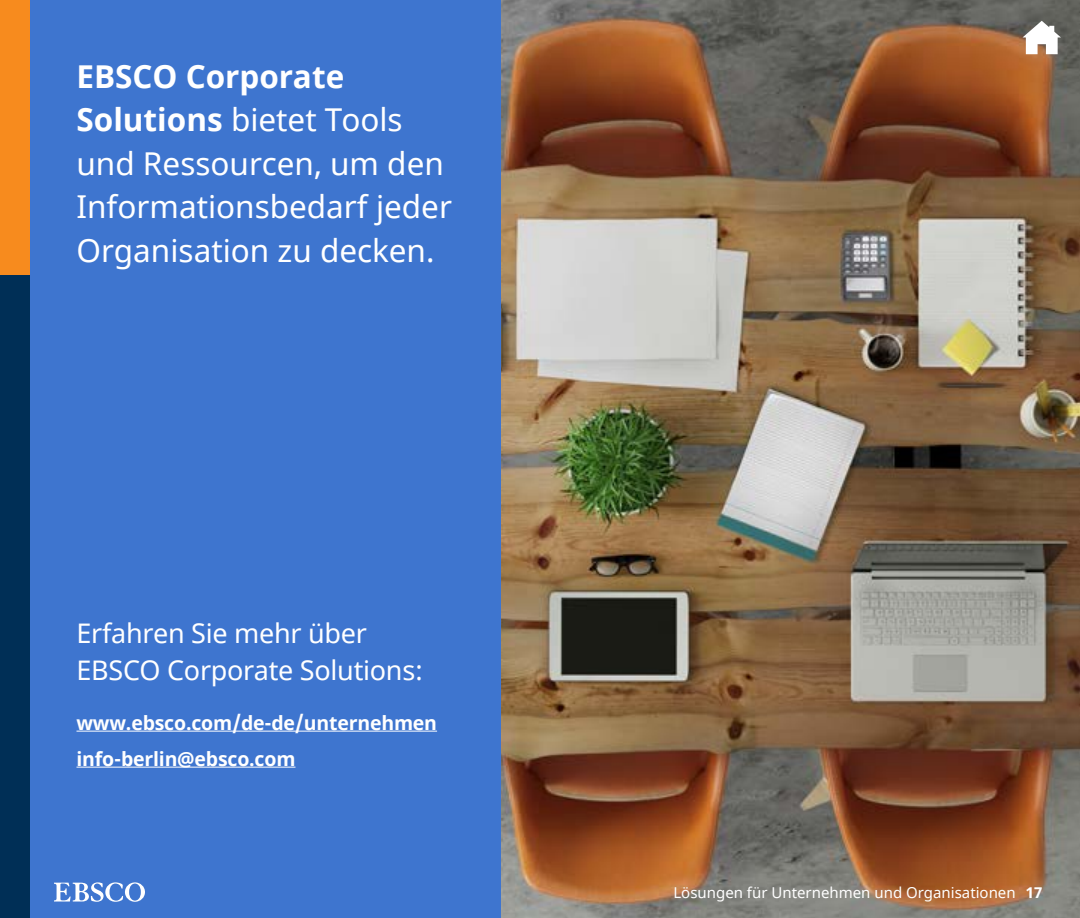
<style>
.page{position:relative;width:1080px;height:918px;background:#fff}
.page>*{position:absolute;margin:0;border:0;box-sizing:border-box;transform-origin:0 0}
.H1{font:31.5px/43.5px "Noto Sans";color:#fff}
.H1-2{font:27px/37.5px "Noto Sans";letter-spacing:-.01em;color:#fff}
.H1-3{font:700 19.5px "Noto Sans";letter-spacing:-.01em;color:#fff}
.t1{font:15px "Noto Sans";color:#fff}
.Number_grey{font:700 15px "Noto Sans";color:#fff}
.s1{font-weight:700}
</style>
<div class="page">
<img style="left:501px;top:0;width:579px;height:918px">
<div style="left:12px;top:0;width:489px;height:918px;background:#3e75cf"></div>
<svg style="left:1023px;top:21px;width:38px;height:33px"></svg>
<div style="left:0;top:184px;width:30px;height:734px;background:#002f56"></div>
<svg style="left:54px;top:882px;width:91px;height:20px"></svg>
<hr style="left:76px;top:731px;width:361px;height:1px;background:#fff">
<hr style="left:76px;top:767px;width:220px;height:1px;background:#fff">
<div style="left:0;top:0;width:30px;height:274px;background:#f78b1e"></div>
<p class="H1" style="left:76px;top:56px;width:377px"><span class="s1">EBSCO Corporate<br>Solutions</span> bietet Tools und Ressourcen, um den<br>Informationsbedarf jeder<br>Organisation zu decken.</p>
<p class="H1-2" style="left:76px;top:615px;width:348px">Erfahren Sie mehr über<br>EBSCO Corporate Solutions:</p>
<p class="H1-3" style="left:76px;top:709px;width:362px">www.ebsco.com/de-de/unternehmen</p>
<p class="H1-3" style="left:76px;top:745px;width:220px">info-berlin@ebsco.com</p>
<p class="t1" style="left:673px;top:883px;width:344px">Lösungen für Unternehmen und Organisationen</p>
<p class="Number_grey" style="left:1026px;top:882px;width:18px">17</p>
</div>
